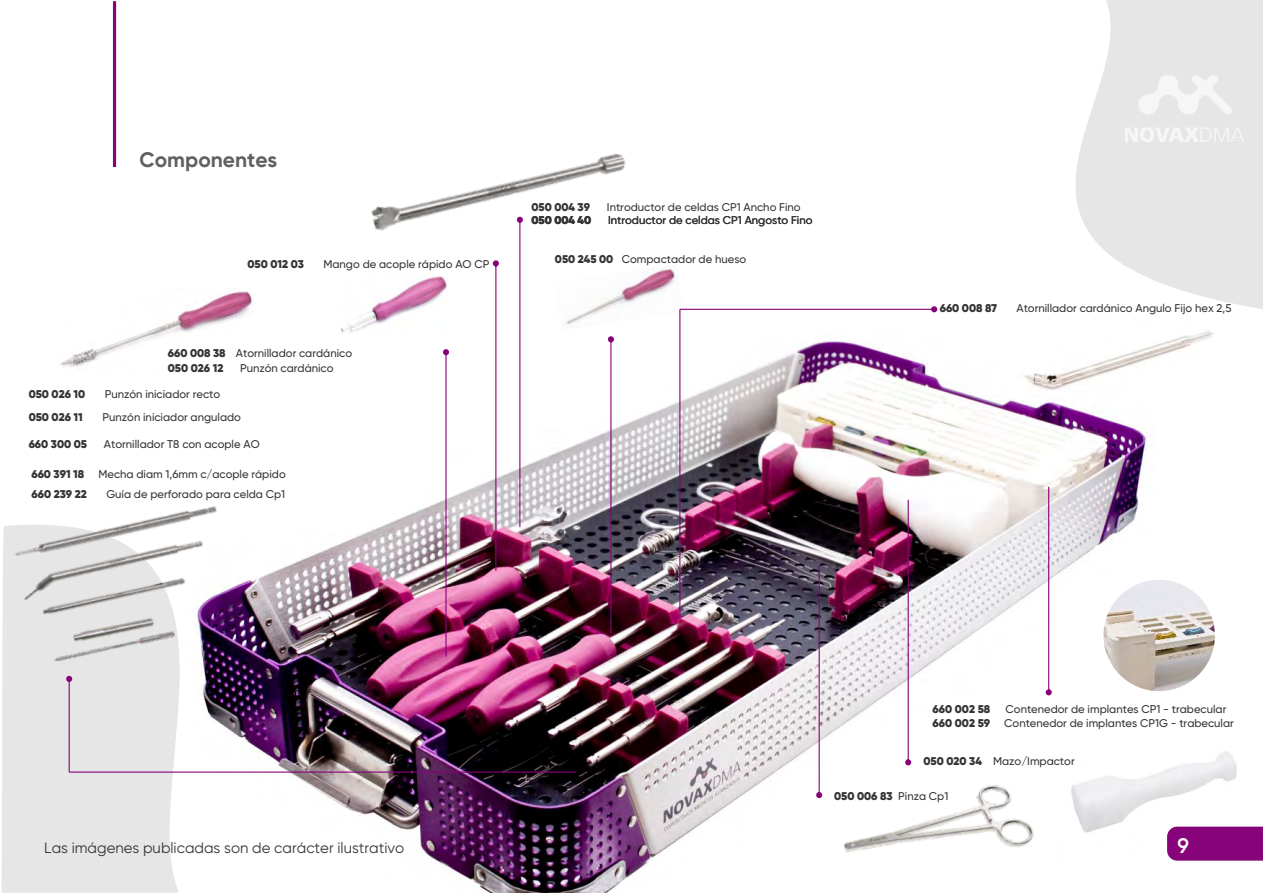
<style>
.page{position:relative;width:1263px;height:893px;background:#fff}
.page>*{position:absolute;margin:0;border:0;box-sizing:border-box;transform-origin:0 0}
.t1{font:700 21px "Gilroy";color:#606062}
.t2{font:600 21px "Gilroy";color:#fefefe}
.t3{font:15px "Gilroy";color:#373435}
.t4{font:500 11.25px/14.2px "Gilroy";color:#373435}
.t5{font:800 11.25px "Gilroy";color:#373435}
.s1{font-weight:800}
.s2{font-weight:500}
</style>
<div class="page">
<img style="left:284px;top:329px;width:868px;height:564px">
<svg style="left:1075px;top:0;width:188px;height:309px;fill:#e6e6e6"></svg>
<svg style="left:1252px;top:827px;width:11px;height:34px"></svg>
<svg style="left:2px;top:526px;width:282px;height:367px;fill:#e6e6e6"></svg>
<hr style="left:113px;top:1px;width:3px;height:166px;background:#87037a">
<img style="left:1125px;top:75px;width:119px;height:69px">
<svg style="left:1046px;top:487px;width:6px;height:208px"></svg>
<img style="left:1103px;top:580px;width:112px;height:111px;border-radius:50%">
<img style="left:1058px;top:724px;width:194px;height:139px">
<svg style="left:905px;top:500px;width:6px;height:265px"></svg>
<svg style="left:816px;top:565px;width:6px;height:233px"></svg>
<hr style="left:69px;top:771px;width:507px;height:2px;background:#87037a">
<img style="left:840px;top:780px;width:200px;height:77px">
<img style="left:371px;top:153px;width:255px;height:78px">
<svg style="left:517px;top:217px;width:6px;height:310px"></svg>
<svg style="left:608px;top:336px;width:6px;height:298px"></svg>
<svg style="left:493px;top:260px;width:6px;height:311px"></svg>
<img style="left:60px;top:291px;width:193px;height:76px">
<svg style="left:443px;top:349px;width:6px;height:308px"></svg>
<svg style="left:66px;top:676px;width:6px;height:96px"></svg>
<img style="left:337px;top:276px;width:111px;height:58px">
<img style="left:1006px;top:329px;width:207px;height:68px">
<svg style="left:241px;top:662px;width:8px;height:10px"></svg>
<svg style="left:285px;top:691px;width:11px;height:7px"></svg>
<img style="left:566px;top:268px;width:115px;height:61px">
<hr style="left:679px;top:309px;width:1px;height:311px;background:#87037a">
<svg style="left:680px;top:306px;width:257px;height:6px"></svg>
<img style="left:9px;top:506px;width:211px;height:53px">
<img style="left:20px;top:538px;width:189px;height:67px">
<img style="left:52px;top:628px;width:125px;height:37px">
<img style="left:72px;top:618px;width:86px;height:28px">
<img style="left:39px;top:575px;width:149px;height:43px">
<h1 class="t1" style="left:140px;top:151px;width:139px">Componentes</h1>
<p class="t5" style="left:247px;top:259px;width:58px">050 012 03</p>
<p class="t4" style="left:323px;top:258px;width:167px">Mango de acople rápido AO CP</p>
<p class="t4" style="left:168px;top:347px;width:186px"><span class="s1">660 008 38</span> Atornillador cardánico<br><span class="s1">050 026 12</span></p>
<p class="t4" style="left:240px;top:361px;width:95px">Punzón cardánico</p>
<p class="t5" style="left:29px;top:389px;width:58px">050 026 10</p>
<p class="t4" style="left:105px;top:388px;width:117px">Punzón iniciador recto</p>
<p class="t5" style="left:29px;top:413px;width:56px">050 026 11</p>
<p class="t4" style="left:103px;top:411px;width:140px">Punzón iniciador angulado</p>
<p class="t5" style="left:29px;top:439px;width:60px">660 300 05</p>
<p class="t4" style="left:104px;top:437px;width:157px">Atornillador T8 con acople AO</p>
<p class="t4" style="left:31px;top:468px;width:256px"><span class="s1">660 391 18</span> Mecha diam 1,6mm c/acople rápido</p>
<p class="t5" style="left:31px;top:489px;width:57px">660 239 22</p>
<p class="t4" style="left:106px;top:488px;width:180px">Guía de perforado para celda Cp1</p>
<p class="t5" style="left:531px;top:202px;width:60px">050 004 39</p>
<p class="t4" style="left:607px;top:201px;width:195px">Introductor de celdas CP1 Ancho Fino</p>
<p class="t5" style="left:531px;top:215px;width:61px">050 004 40</p>
<p class="t4" style="left:608px;top:213px;width:206px">Introductor de celdas CP1 Angosto Fino</p>
<p class="t4" style="left:555px;top:252px;width:193px"><span class="s1">050 245 00</span> Compactador de hueso</p>
<p class="t5" style="left:940px;top:303px;width:59px">660 008 87</p>
<p class="t4" style="left:1016px;top:302px;width:217px">Atornillador cardánico Angulo Fijo hex 2,5</p>
<h2 class="t3" style="left:44px;top:841px;width:361px">Las imágenes publicadas son de carácter ilustrativo</h2>
<p class="t4" style="left:933px;top:703px;width:303px;text-indent:73px">Contenedor de implantes CP1 - trabecular<br><span class="s1">660 002 59</span> Contenedor de implantes CP1G - trabecular</p>
<p class="t5" style="left:933px;top:704px;width:59px">660 002 58</p>
<p class="t4" style="left:923px;top:755px;width:153px"><span class="s1">050 020 34</span> Mazo/Impactor</p>
<p class="t5" style="left:834px;top:791px;width:116px">050 006 83 <span class="s2">Pinza Cp1</span></p>
<h1 class="t2" style="left:1177px;top:836px;width:13px">9</h1>
</div>
